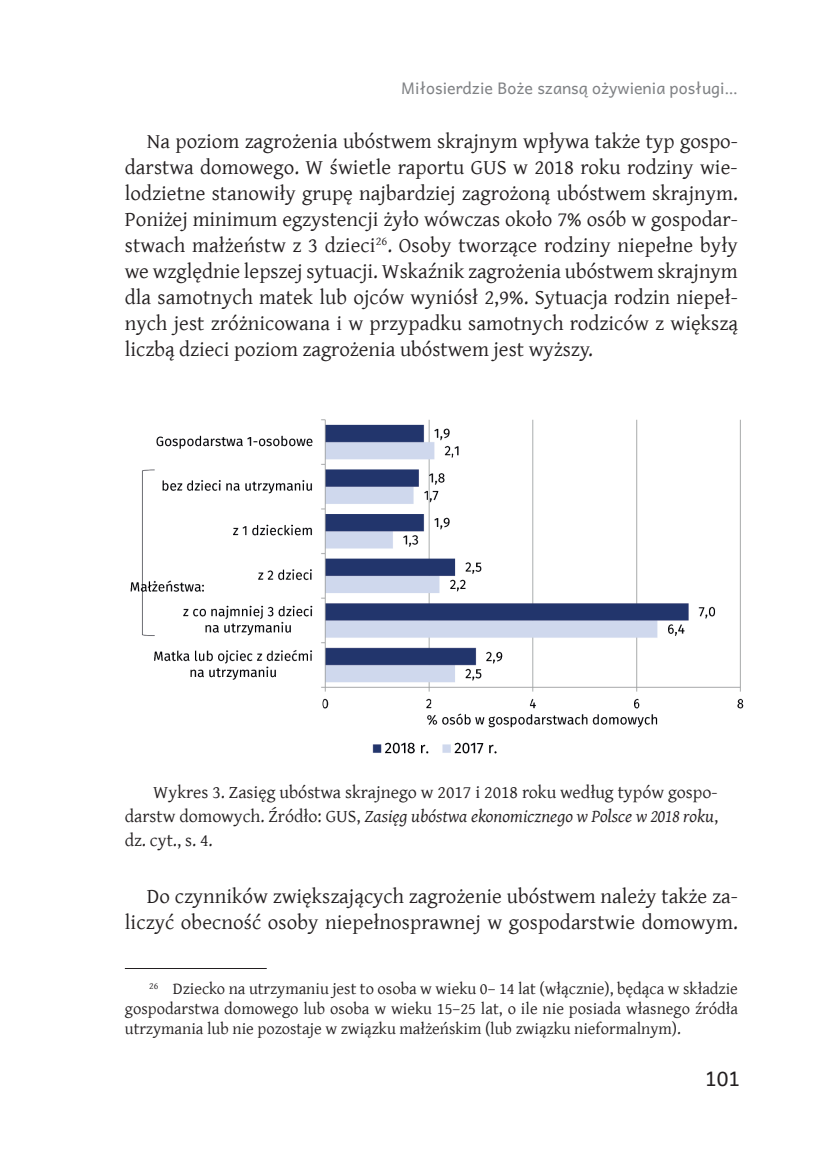
<style>
.page{position:relative;width:823px;height:1163px;background:#fff}
.page>*{position:absolute;margin:0;border:0;box-sizing:border-box;transform-origin:0 0}
.t1{font:21px/26px "Gentium Plus";color:#231f20;text-align:justify}
.t2{font:20px "Andika";color:#231f20}
.t3{font:18px/24px "Gentium Plus";color:#231f20;text-align:justify}
.t4{font:16.6px/20px "Gentium Plus";color:#231f20;text-align:justify}
.t5{font:16px "Andika";color:#808285}
.s1{font-style:italic}
</style>
<div class="page">
<hr style="left:125px;top:968px;width:141px;height:1px;background:#231f20">
<img style="left:130px;top:419px;width:614px;height:335px">
<p class="t5" style="left:401px;top:79px;width:338px">Miłosierdzie Boże szansą ożywienia posługi…</p>
<p class="t1" style="left:125px;top:126px;width:614px;text-indent:22px">Na poziom zagrożenia ubóstwem skrajnym wpływa także typ gospo&shy;darstwa domowego. W świetle raportu GUS w 2018 roku rodziny wie&shy;lodzietne stanowiły grupę najbardziej zagrożoną ubóstwem skrajnym.<br>Poniżej minimum egzystencji żyło wówczas około 7% osób w gospodar&shy;stwach małżeństw z 3 dzieci<sup>26</sup>. Osoby tworzące rodziny niepełne były we względnie lepszej sytuacji. Wskaźnik zagrożenia ubóstwem skrajnym dla samotnych matek lub ojców wyniósł 2,9%. Sytuacja rodzin niepeł&shy;nych jest zróżnicowana i w przypadku samotnych rodziców z większą liczbą dzieci poziom zagrożenia ubóstwem jest wyższy.</p>
<p class="t3" style="left:125px;top:779px;width:594px;text-indent:28px">Wykres 3. Zasięg ubóstwa skrajnego w 2017 i 2018 roku według typów gospo&shy;darstw domowych. Źródło: GUS, <span class="s1">Zasięg ubóstwa ekonomicznego w Polsce w 2018 roku</span>, dz. cyt., s. 4.</p>
<p class="t1" style="left:125px;top:880px;width:614px;text-align:right">Do czynników zwiększających zagrożenie ubóstwem należy także za&shy;liczyć obecność osoby niepełnosprawnej w gospodarstwie domowym.</p>
<p class="t4" style="left:125px;top:977px;width:614px;text-indent:24px"><sup>26</sup> Dziecko na utrzymaniu jest to osoba w wieku 0– 14 lat (włącznie), będąca w składzie gospodarstwa domowego lub osoba w wieku 15–25 lat, o ile nie posiada własnego źródła utrzymania lub nie pozostaje w związku małżeńskim (lub związku nieformalnym).</p>
<p class="t2" style="left:704px;top:1067px;width:37px">101</p>
</div>
